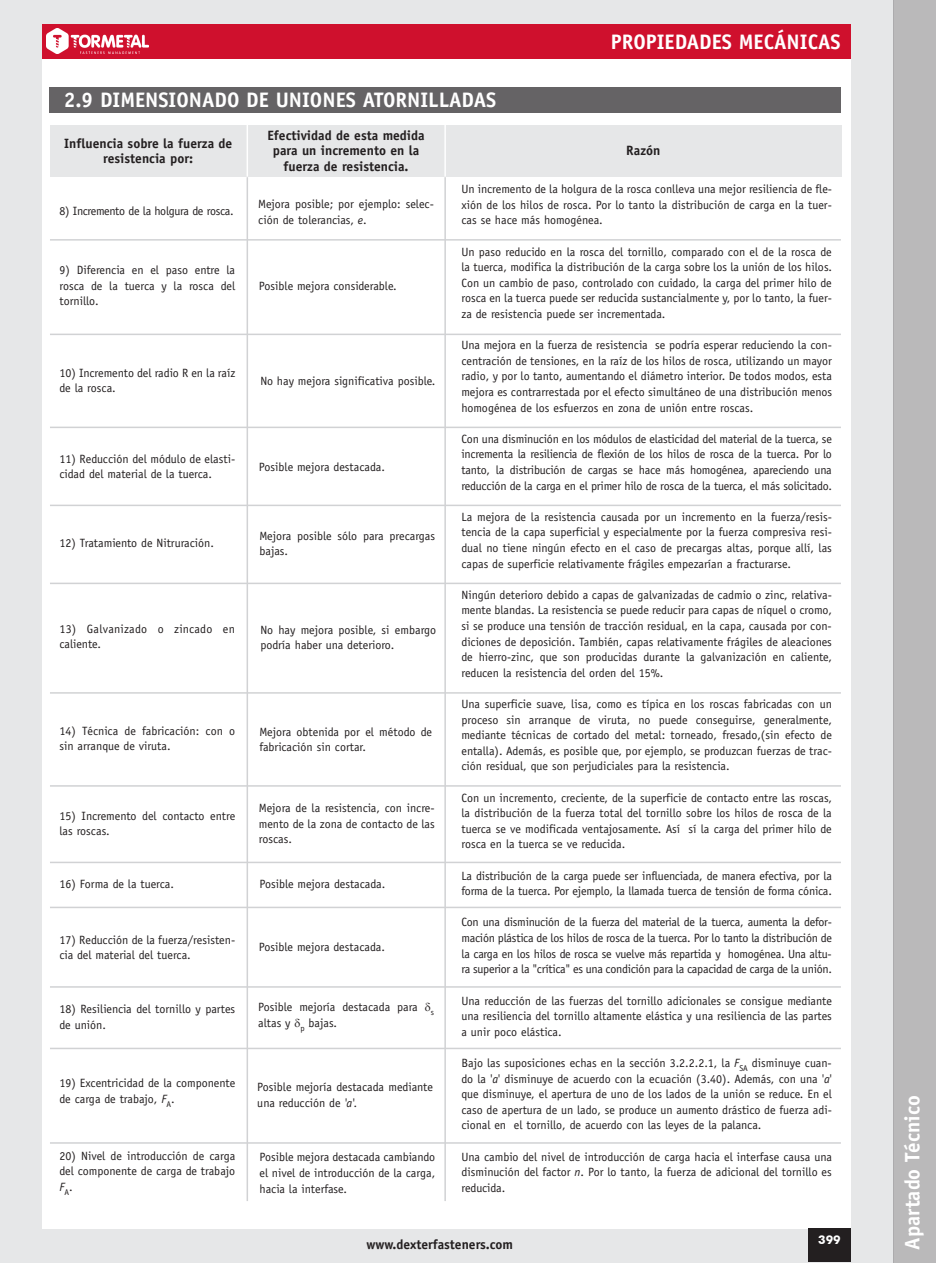
<style>
.page{position:relative;width:936px;height:1263px;background:#fff}
.page>*{position:absolute;margin:0;border:0;box-sizing:border-box;transform-origin:0 0}
.t1{font:700 21px "Officina Sans";color:#fff}
.t2{font:700 13.5px/15.6px "Officina Sans";color:#231f20;text-align:center}
.t3{font:12px/15.6px "Officina Sans";color:#231f20;text-align:justify}
.t4{font:12px/15.6px "Officina Sans";letter-spacing:.02em;color:#231f20}
.t5{font:12px "Officina Sans";letter-spacing:-.025em;color:#231f20}
.t6{font:700 12px "Futura BT";color:#fff}
.s1{font-style:italic}
</style>
<div class="page">
<div style="left:0;top:0;width:893px;height:1262px;background:#e6e7e8"></div>
<div style="left:893px;top:0;width:42px;height:1262px;background:#bab9ba"></div>
<div style="left:42px;top:26px;width:808px;height:1203px;background:#fff"></div>
<div style="left:807px;top:1228px;width:43px;height:34px;background:#231f20"></div>
<div style="left:42px;top:24px;width:808px;height:34px;background:#cf102d"></div>
<div style="left:49px;top:87px;width:791px;height:26px;background:#656365"></div>
<div style="left:50px;top:125px;width:791px;height:52px;background:#e6e7e8"></div>
<hr style="left:246px;top:124px;width:2px;height:53px;background:#fff">
<hr style="left:444px;top:124px;width:2px;height:53px;background:#fff">
<hr style="left:246px;top:177px;width:2px;height:1024px;background:#d1d2d4">
<hr style="left:444px;top:177px;width:2px;height:1024px;background:#d1d2d4">
<hr style="left:50px;top:239px;width:790px;height:2px;background:#d1d2d4">
<hr style="left:50px;top:334px;width:790px;height:1px;background:#d1d2d4">
<hr style="left:50px;top:427px;width:790px;height:1px;background:#d1d2d4">
<hr style="left:50px;top:505px;width:790px;height:1px;background:#d1d2d4">
<hr style="left:50px;top:583px;width:790px;height:1px;background:#d1d2d4">
<hr style="left:50px;top:692px;width:790px;height:2px;background:#d1d2d4">
<hr style="left:50px;top:785px;width:790px;height:2px;background:#d1d2d4">
<hr style="left:50px;top:862px;width:790px;height:1px;background:#d1d2d4">
<hr style="left:50px;top:907px;width:790px;height:1px;background:#d1d2d4">
<hr style="left:50px;top:986px;width:790px;height:2px;background:#d1d2d4">
<hr style="left:50px;top:1048px;width:790px;height:1px;background:#d1d2d4">
<hr style="left:50px;top:1142px;width:790px;height:2px;background:#d1d2d4">
<img style="left:46px;top:29px;width:103px;height:25px">
<h1 class="t1" style="left:64px;top:87px;width:434px">2.9 DIMENSIONADO DE UNIONES ATORNILLADAS</h1>
<p class="t2" style="left:64px;top:135px;width:170px">Influencia sobre la fuerza de resistencia por:</p>
<p class="t2" style="left:267px;top:127px;width:159px">Efectividad de esta medida para un incremento en la fuerza de resistencia.</p>
<h1 class="t1" style="left:611px;top:28px;width:231px">PROPIEDADES MECÁNICAS</h1>
<p class="t2" style="left:626px;top:143px;width:36px">Razón</p>
<p class="t5" style="left:59px;top:204px;width:176px">8) Incremento de la holgura de rosca.</p>
<p class="t3" style="left:258px;top:196px;width:177px">Mejora posible; por ejemplo: selec&shy;ción de tolerancias, <span class="s1">e</span>.</p>
<p class="t3" style="left:59px;top:262px;width:177px">9) Diferencia en el paso entre la rosca de la tuerca y la rosca del tornillo.</p>
<p class="t3" style="left:259px;top:278px;width:139px">Posible mejora considerable.</p>
<p class="t3" style="left:59px;top:365px;width:177px">10) Incremento del radio R en la raíz de la rosca.</p>
<p class="t3" style="left:260px;top:373px;width:177px">No hay mejora significativa posible.</p>
<p class="t3" style="left:59px;top:451px;width:177px">11) Reducción del módulo de elasti&shy;cidad del material de la tuerca.</p>
<p class="t3" style="left:259px;top:459px;width:127px">Posible mejora destacada.</p>
<p class="t3" style="left:59px;top:535px;width:156px">12) Tratamiento de Nitruración.</p>
<p class="t3" style="left:259px;top:528px;width:177px">Mejora posible sólo para precargas bajas.</p>
<p class="t4" style="left:59px;top:621px;width:177px">13) Galvanizado o zincado en caliente.</p>
<p class="t3" style="left:260px;top:622px;width:177px">No hay mejora posible, si embargo podría haber una deterioro.</p>
<p class="t3" style="left:59px;top:723px;width:177px">14) Técnica de fabricación: con o sin arranque de viruta.</p>
<p class="t3" style="left:259px;top:724px;width:174px">Mejora obtenida por el método de fabricación sin cortar.</p>
<p class="t3" style="left:59px;top:808px;width:177px">15) Incremento del contacto entre las roscas.</p>
<p class="t3" style="left:259px;top:800px;width:177px">Mejora de la resistencia, con incre&shy;mento de la zona de contacto de las roscas.</p>
<p class="t3" style="left:59px;top:876px;width:116px">16) Forma de la tuerca.</p>
<p class="t3" style="left:259px;top:876px;width:127px">Posible mejora destacada.</p>
<p class="t3" style="left:59px;top:932px;width:177px">17) Reducción de la fuerza/resisten&shy;cia del material del tuerca.</p>
<p class="t3" style="left:259px;top:939px;width:127px">Posible mejora destacada.</p>
<p class="t3" style="left:59px;top:1001px;width:177px">18) Resiliencia del tornillo y partes de unión.</p>
<p class="t3" style="left:258px;top:999px;width:177px">Posible mejoría destacada para <sub>s </sub>altas y <sub>p</sub> bajas.</p>
<p class="t3" style="left:59px;top:1075px;width:177px">19) Excentricidad de la componente de carga de trabajo, <span class="s1">F</span><sub>A</sub>.</p>
<p class="t3" style="left:257px;top:1080px;width:177px">Posible mejoría destacada mediante una reducción de <span class="s1">'a'.</span></p>
<p class="t3" style="left:59px;top:1148px;width:177px">20) Nivel de introducción de carga del componente de carga de trabajo <span class="s1">F</span><sub>A</sub>.</p>
<p class="t3" style="left:259px;top:1149px;width:177px">Posible mejora destacada cambiando el nivel de introducción de la carga, hacia la interfase.</p>
<p class="t3" style="left:461px;top:181px;width:372px">Un incremento de la holgura de la rosca conlleva una mejor resiliencia de fle&shy;xión de los hilos de rosca. Por lo tanto la distribución de carga en la tuer&shy;cas se hace más homogénea.</p>
<p class="t3" style="left:461px;top:244px;width:372px">Un paso reducido en la rosca del tornillo, comparado con el de la rosca de la tuerca, modifica la distribución de la carga sobre los la unión de los hilos.<br>Con un cambio de paso, controlado con cuidado, la carga del primer hilo de rosca en la tuerca puede ser reducida sustancialmente y, por lo tanto, la fuer&shy;za de resistencia puede ser incrementada.</p>
<p class="t3" style="left:461px;top:337px;width:372px">Una mejora en la fuerza de resistencia se podría esperar reduciendo la con&shy;centración de tensiones, en la raíz de los hilos de rosca, utilizando un mayor radio, y por lo tanto, aumentando el diámetro interior. De todos modos, esta mejora es contrarrestada por el efecto simultáneo de una distribución menos homogénea de los esfuerzos en zona de unión entre roscas.</p>
<p class="t3" style="left:461px;top:431px;width:372px">Con una disminución en los módulos de elasticidad del material de la tuerca, se incrementa la resiliencia de flexión de los hilos de rosca de la tuerca. Por lo tanto, la distribución de cargas se hace más homogénea, apareciendo una reducción de la carga en el primer hilo de rosca de la tuerca, el más solicitado.</p>
<p class="t3" style="left:461px;top:509px;width:372px">La mejora de la resistencia causada por un incremento en la fuerza/resis&shy;tencia de la capa superficial y especialmente por la fuerza compresiva resi&shy;dual no tiene ningún efecto en el caso de precargas altas, porque allí, las capas de superficie relativamente frágiles empezarían a fracturarse.</p>
<p class="t3" style="left:461px;top:587px;width:372px">Ningún deterioro debido a capas de galvanizadas de cadmio o zinc, relativa&shy;mente blandas. La resistencia se puede reducir para capas de níquel o cromo, si se produce una tensión de tracción residual, en la capa, causada por con&shy;diciones de deposición. También, capas relativamente frágiles de aleaciones de hierro-zinc, que son producidas durante la galvanización en caliente, reducen la resistencia del orden del 15%.</p>
<p class="t3" style="left:461px;top:696px;width:372px">Una superficie suave, lisa, como es típica en los roscas fabricadas con un proceso sin arranque de viruta, no puede conseguirse, generalmente, mediante técnicas de cortado del metal: torneado, fresado,(sin efecto de entalla). Además, es posible que, por ejemplo, se produzcan fuerzas de trac&shy;ción residual, que son perjudiciales para la resistencia.</p>
<p class="t3" style="left:461px;top:790px;width:372px">Con un incremento, creciente, de la superficie de contacto entre las roscas, la distribución de la fuerza total del tornillo sobre los hilos de rosca de la tuerca se ve modificada ventajosamente. Así sí la carga del primer hilo de rosca en la tuerca se ve reducida.</p>
<p class="t3" style="left:461px;top:868px;width:372px">La distribución de la carga puede ser influenciada, de manera efectiva, por la forma de la tuerca. Por ejemplo, la llamada tuerca de tensión de forma cónica.</p>
<p class="t3" style="left:461px;top:915px;width:372px">Con una disminución de la fuerza del material de la tuerca, aumenta la defor&shy;mación plástica de los hilos de rosca de la tuerca. Por lo tanto la distribución de la carga en los hilos de rosca se vuelve más repartida y homogénea. Una altu&shy;ra superior a la "crítica" es una condición para la capacidad de carga de la unión.</p>
<p class="t3" style="left:461px;top:993px;width:372px">Una reducción de las fuerzas del tornillo adicionales se consigue mediante una resiliencia del tornillo altamente elástica y una resiliencia de las partes a unir poco elástica.</p>
<p class="t3" style="left:461px;top:1055px;width:372px">Bajo las suposiciones echas en la sección 3.2.2.2.1, la <span class="s1">F</span><sub>SA</sub> disminuye cuan&shy;do la '<span class="s1">a</span>' disminuye de acuerdo con la ecuación (3.40). Además, con una '<span class="s1">a</span>' que disminuye, el apertura de uno de los lados de la unión se reduce. En el caso de apertura de un lado, se produce un aumento drástico de fuerza adi&shy;cional en el tornillo, de acuerdo con las leyes de la palanca.</p>
<p class="t3" style="left:461px;top:1149px;width:372px">Una cambio del nivel de introducción de carga hacia el interfase causa una disminución del factor <span class="s1">n</span>. Por lo tanto, la fuerza de adicional del tornillo es reducida.</p>
<p class="t2" style="left:366px;top:1237px;width:148px">www.dexterfasteners.com</p>
<p class="t6" style="left:818px;top:1233px;width:24px">399</p>
<h1 class="t1" style="left:899px;top:1249px;width:156px;rotate:-90deg">Apartado Técnico</h1>
</div>
